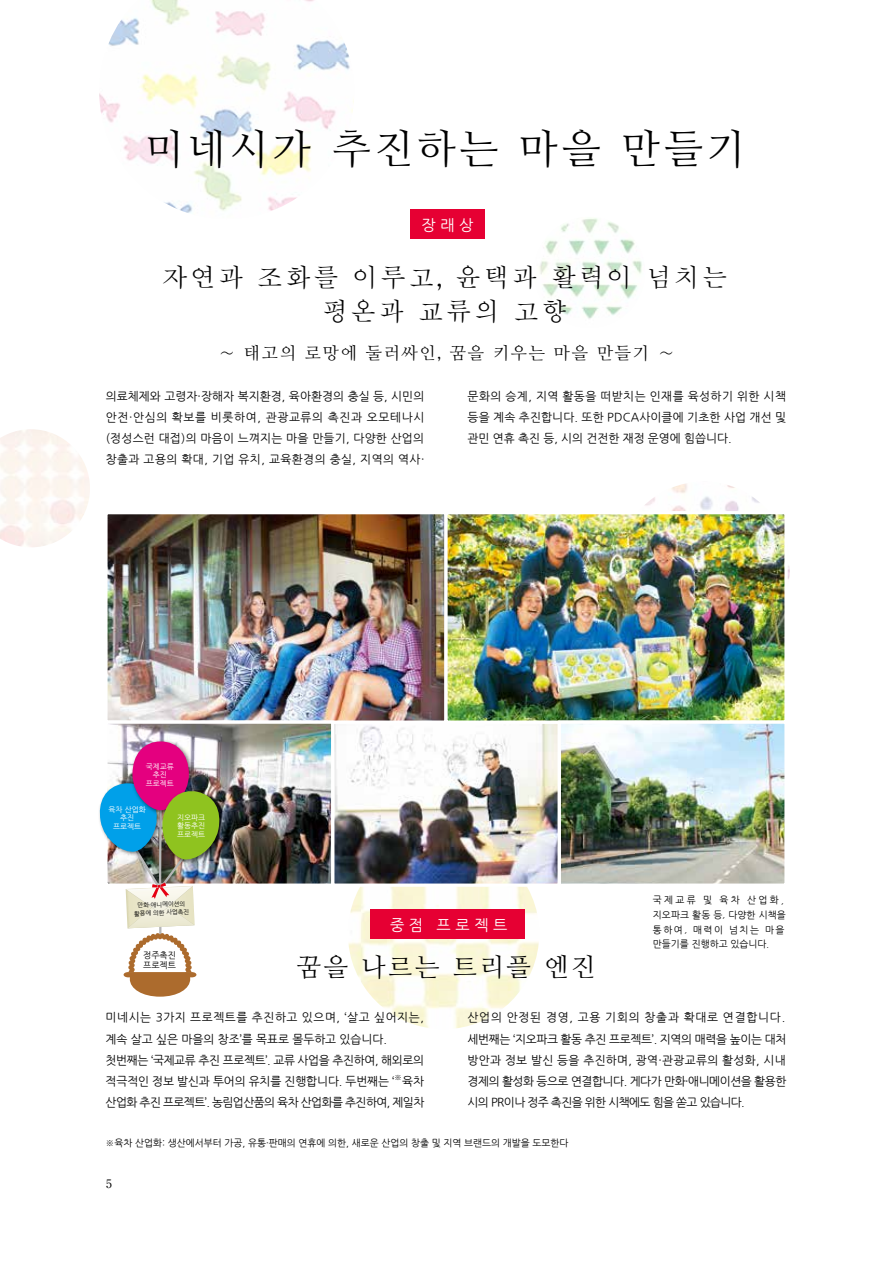
<style>
.page{position:relative;width:893px;height:1263px;background:#fff}
.page>*{position:absolute;margin:0;border:0;box-sizing:border-box;transform-origin:0 0}
.t1{font:40.35px "Nanum Myeongjo";letter-spacing:.1em;color:#000}
.t2{font:500 25.5px/34px "Adobe Myungjo Std";letter-spacing:.1em;color:#000;text-align:center}
.t3{font:25.5px "Nanum Myeongjo";letter-spacing:.1em;color:#000}
.t4{font:16.95px "Nanum Myeongjo";letter-spacing:.1em;color:#000}
.t5{font:15.15px "Nanum Gothic";letter-spacing:.3em;color:#fff}
.t6{font:11.7px/21.3px "Nanum Gothic";color:#000;text-align:justify}
.t7{font:11.7px "Ryumin Pro";color:#000}
.t8{font:9.6px/14.9px "Nanum Gothic";color:#000}
.t9{font:8.7px/10.1px "Nanum Gothic";color:#000}
.t10{font:7.5px/8.7px "Nanum Gothic";color:#fff;text-align:center}
.t11{font:6.15px/8.1px "Nanum Gothic";color:#000;text-align:center}
.s1{font-family:"Kaimin So Std";font-weight:400}
.s2{font-family:"Kaimin So Std"}
.s3{font-family:"Tsuku A Rd Gothic"}
</style>
<div class="page">
<img style="left:99px;top:0;width:255px;height:213px">
<img style="left:617px;top:482px;width:173px;height:172px;border-radius:86px">
<img style="left:534px;top:217px;width:111px;height:111px;border-radius:56px">
<img style="left:348px;top:838px;width:191px;height:191px;border-radius:96px">
<img style="left:108px;top:515px;width:676px;height:368px">
<div style="left:331px;top:720px;width:230px;height:167px;border:3px solid #fff"></div>
<div style="left:104px;top:511px;width:344px;height:213px;border:3px solid #fff"></div>
<div style="left:444px;top:511px;width:344px;height:213px;border:3px solid #fff"></div>
<div style="left:104px;top:720px;width:230px;height:167px;border:3px solid #fff"></div>
<div style="left:558px;top:720px;width:230px;height:167px;border:3px solid #fff"></div>
<div style="left:411px;top:210px;width:74px;height:29px;background:#e60033"></div>
<div style="left:370px;top:910px;width:155px;height:29px;background:#e60033"></div>
<img style="left:129px;top:738px;width:67px;height:41px">
<div style="left:134px;top:743px;width:54px;height:66px;background:#e4007f;border-radius:50%"></div>
<div style="left:132px;top:741px;width:57px;height:69px;border:2px solid #e4007f;border-radius:50%"></div>
<img style="left:221px;top:788px;width:5px;height:78px">
<img style="left:99px;top:779px;width:122px;height:218px">
<h1 class="t1" style="left:145px;top:125px;width:601px">미네시가 추진하는 마을 만들기</h1>
<p class="t5" style="left:422px;top:218px;width:54px">장래상</p>
<h2 class="t2" style="left:162px;top:260px;width:567px">자연과 조화를 이루고<span class="s1">,</span> 윤택과 활력이 넘치는 평온과 교류의 고향</h2>
<h3 class="t4" style="left:219px;top:343px;width:457px">∼ 태고의 로망에 둘러싸인<span class="s2">,</span> 꿈을 키우는 마을 만들기 ∼</h3>
<p class="t6" style="left:106px;top:385px;width:320px">의료체제와 고령자·장해자 복지환경, 육아환경의 충실 등, 시민의 안전·안심의 확보를 비롯하여, 관광교류의 촉진과 오모테나시 (정성스런 대접)의 마음이 느껴지는 마을 만들기, 다양한 산업의 창출과 고용의 확대, 기업 유치, 교육환경의 충실, 지역의 역사·</p>
<p class="t6" style="left:468px;top:385px;width:320px">문화의 승계, 지역 활동을 떠받치는 인재를 육성하기 위한 시책 등을 계속 추진합니다. 또한 PDCA사이클에 기초한 사업 개선 및 관민 연휴 촉진 등, 시의 건전한 재정 운영에 힘씁니다.</p>
<p class="t10" style="left:146px;top:762px;width:30px">국제교류 추진 프로젝트</p>
<p class="t10" style="left:109px;top:805px;width:39px">육차 산업화 추진 프로젝트</p>
<p class="t10" style="left:177px;top:813px;width:30px;text-align:justify">지오파크 활동추진 프로젝트</p>
<p class="t11" style="left:134px;top:901px;width:57px;rotate:-2deg">만화·애니메이션의 활용에 의한 사업촉진</p>
<p class="t9" style="left:143px;top:950px;width:34px">정주촉진 프로젝트</p>
<p class="t5" style="left:390px;top:918px;width:119px">중점 프로젝트</p>
<h2 class="t3" style="left:297px;top:951px;width:300px">꿈을 나르는 트리플 엔진</h2>
<p class="t8" style="left:653px;top:892px;width:135px">국제교류 및 육차 산업화<span class="s3">, </span>지오파크 활동 등<span class="s3">,</span> 다양한 시책을 통하여<span class="s3">,</span> 매력이 넘치는 마을 만들기를 진행하고 있습니다<span class="s3">.</span></p>
<p class="t6" style="left:106px;top:1007px;width:320px;text-align:left">미네시는 3가지 프로젝트를 추진하고 있으며, ‘살고 싶어지는, 계속 살고 싶은 마을의 창조’를 목표로 몰두하고 있습니다. 첫번째는 ‘국제교류 추진 프로젝트’. 교류 사업을 추진하여, 해외로의 적극적인 정보 발신과 투어의 유치를 진행합니다. 두번째는 ‘<sup>※</sup>육차 산업화 추진 프로젝트’. 농림업산품의 육차 산업화를 추진하여, 제일차</p>
<p class="t6" style="left:468px;top:1007px;width:320px">산업의 안정된 경영, 고용 기회의 창출과 확대로 연결합니다. 세번째는 ‘지오파크 활동 추진 프로젝트’. 지역의 매력을 높이는 대처 방안과 정보 발신 등을 추진하며, 광역·관광교류의 활성화, 시내 경제의 활성화 등으로 연결합니다. 게다가 만화·애니메이션을 활용한 시의 PR이나 정주 촉진을 위한 시책에도 힘을 쏟고 있습니다.</p>
<p class="t8" style="left:106px;top:1136px;width:464px">※육차 산업화: 생산에서부터 가공, 유통·판매의 연휴에 의한, 새로운 산업의 창출 및 지역 브랜드의 개발을 도모한다</p>
<p class="t7" style="left:106px;top:1175px;width:7px">5</p>
</div>
